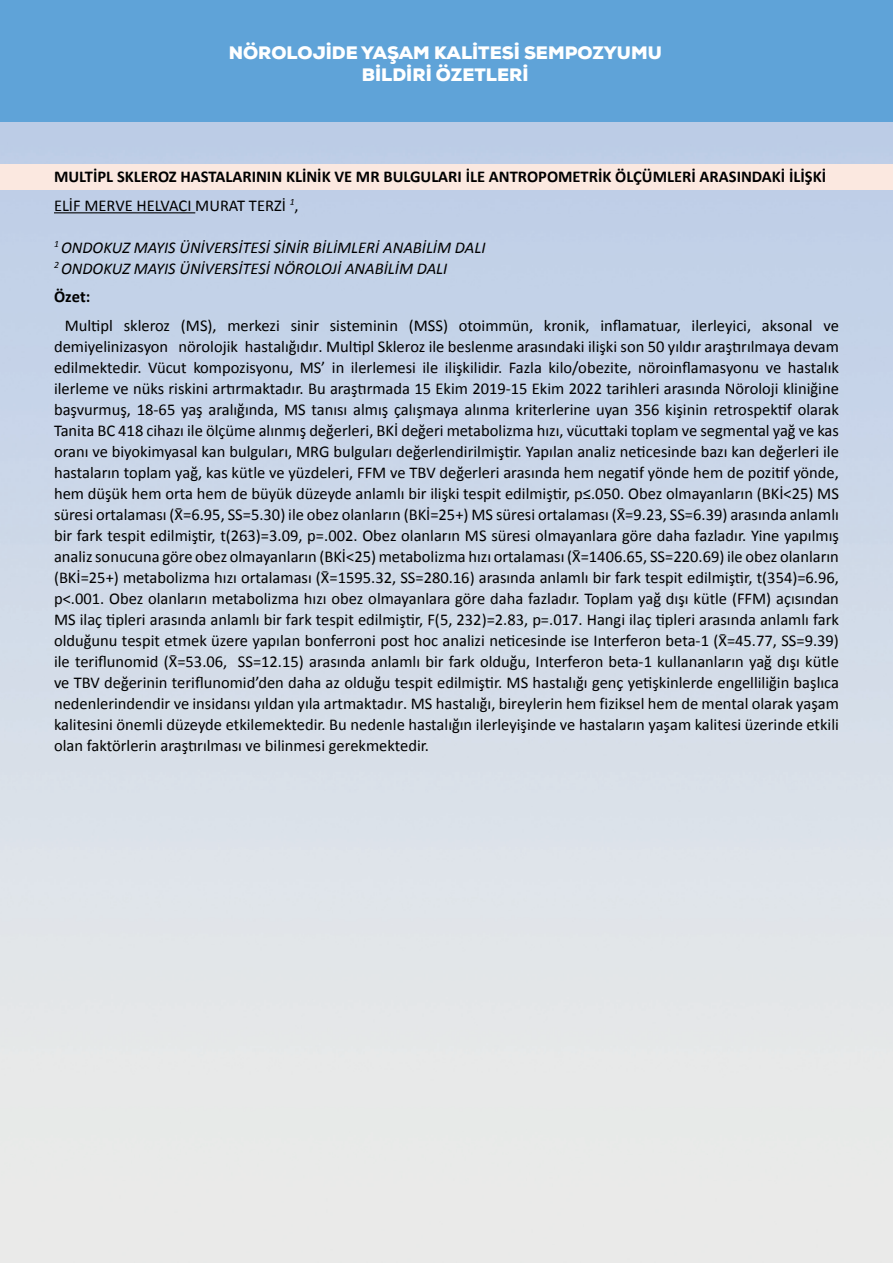
<style>
.page{position:relative;width:893px;height:1263px;background:#fff}
.page>*{position:absolute;margin:0;border:0;box-sizing:border-box;transform-origin:0 0}
.t1{font:900 18px/21.6px "Nexa";color:#fff;text-align:center}
.t2{font:16.5px/21px "Calibri";color:#000;text-align:justify}
.t3{font:italic 16.5px/21px "Calibri";color:#000}
.t4{font:700 16.5px "Calibri";color:#000}
</style>
<div class="page">
<img style="left:0;top:121px;width:893px;height:1142px">
<div style="left:0;top:0;width:893px;height:121px;background:#5fa3d8"></div>
<div style="left:0;top:164px;width:893px;height:25px;background:#fbe8e0"></div>
<hr style="left:54px;top:212px;width:141px;height:1px;background:#000">
<p class="t1" style="left:229px;top:42px;width:435px">NÖROLOJİDE YAŞAM KALİTESİ SEMPOZYUMU<br>BİLDİRİ ÖZETLERİ</p>
<p class="t4" style="left:54px;top:166px;width:774px">MULTİPL SKLEROZ HASTALARININ KLİNİK VE MR BULGULARI İLE ANTROPOMETRİK ÖLÇÜMLERİ ARASINDAKİ İLİŞKİ</p>
<p class="t2" style="left:54px;top:195px;width:246px">ELİF MERVE HELVACI MURAT TERZİ <sup>1</sup>,</p>
<p class="t3" style="left:54px;top:236px;width:433px"><sup>1</sup> ONDOKUZ MAYIS ÜNİVERSİTESİ SİNİR BİLİMLERİ ANABİLİM DALI<br><sup>2</sup> ONDOKUZ MAYIS ÜNİVERSİTESİ NÖROLOJİ ANABİLİM DALI</p>
<p class="t4" style="left:54px;top:286px;width:38px">Özet:</p>
<p class="t2" style="left:54px;top:315px;width:786px;text-indent:11px">Multipl skleroz (MS), merkezi sinir sisteminin (MSS) otoimmün, kronik, inflamatuar, ilerleyici, aksonal ve demiyelinizasyon nörolojik hastalığıdır. Multipl Skleroz ile beslenme arasındaki ilişki son 50 yıldır araştırılmaya devam edilmektedir. Vücut kompozisyonu, MS’ in ilerlemesi ile ilişkilidir. Fazla kilo/obezite, nöroinflamasyonu ve hastalık ilerleme ve nüks riskini artırmaktadır. Bu araştırmada 15 Ekim 2019-15 Ekim 2022 tarihleri arasında Nöroloji kliniğine başvurmuş, 18-65 yaş aralığında, MS tanısı almış çalışmaya alınma kriterlerine uyan 356 kişinin retrospektif olarak Tanita BC 418 cihazı ile ölçüme alınmış değerleri, BKİ değeri metabolizma hızı, vücuttaki toplam ve segmental yağ ve kas oranı ve biyokimyasal kan bulguları, MRG bulguları değerlendirilmiştir. Yapılan analiz neticesinde bazı kan değerleri ile hastaların toplam yağ, kas kütle ve yüzdeleri, FFM ve TBV değerleri arasında hem negatif yönde hem de pozitif yönde, hem düşük hem orta hem de büyük düzeyde anlamlı bir ilişki tespit edilmiştir, p≤.050. Obez olmayanların (BKİ&lt;25) MS süresi ortalaması (X̄=6.95, SS=5.30) ile obez olanların (BKİ=25+) MS süresi ortalaması (X̄=9.23, SS=6.39) arasında anlamlı bir fark tespit edilmiştir, t(263)=3.09, p=.002. Obez olanların MS süresi olmayanlara göre daha fazladır. Yine yapılmış analiz sonucuna göre obez olmayanların (BKİ&lt;25) metabolizma hızı ortalaması (X̄=1406.65, SS=220.69) ile obez olanların (BKİ=25+) metabolizma hızı ortalaması (X̄=1595.32, SS=280.16) arasında anlamlı bir fark tespit edilmiştir, t(354)=6.96, p&lt;.001. Obez olanların metabolizma hızı obez olmayanlara göre daha fazladır. Toplam yağ dışı kütle (FFM) açısından MS ilaç tipleri arasında anlamlı bir fark tespit edilmiştir, F(5, 232)=2.83, p=.017. Hangi ilaç tipleri arasında anlamlı fark olduğunu tespit etmek üzere yapılan bonferroni post hoc analizi neticesinde ise Interferon beta-1 (X̄=45.77, SS=9.39) ile teriflunomid (X̄=53.06, SS=12.15) arasında anlamlı bir fark olduğu, Interferon beta-1 kullananların yağ dışı kütle ve TBV değerinin teriflunomid’den daha az olduğu tespit edilmiştir. MS hastalığı genç yetişkinlerde engelliliğin başlıca nedenlerindendir ve insidansı yıldan yıla artmaktadır. MS hastalığı, bireylerin hem fiziksel hem de mental olarak yaşam kalitesini önemli düzeyde etkilemektedir. Bu nedenle hastalığın ilerleyişinde ve hastaların yaşam kalitesi üzerinde etkili olan faktörlerin araştırılması ve bilinmesi gerekmektedir.</p>
</div>
